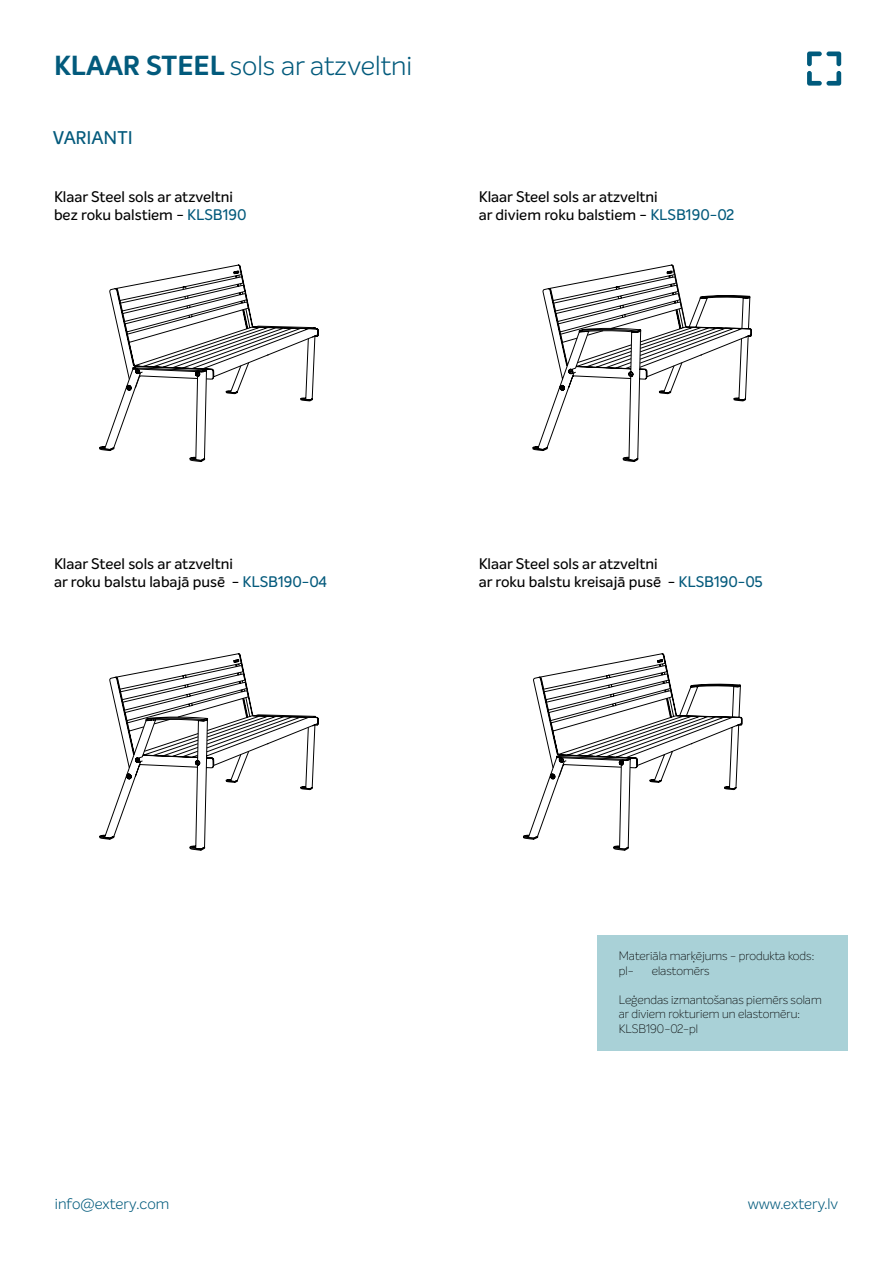
<style>
.page{position:relative;width:893px;height:1263px;background:#fff}
.page>*{position:absolute;margin:0;border:0;box-sizing:border-box;transform-origin:0 0}
.t1{font:300 27px "Intelo";color:#025a7c}
.t2{font:500 18px "Intelo";color:#045a7c}
.t3{font:500 15px/18px "Intelo";color:#000}
.t4{font:300 15px "Intelo";color:#005a7c}
.t5{font:300 15px "Intelo";color:#025a7c}
.t6{font:100 12px/14.4px "Intelo";color:#000}
.s1{font-weight:700}
.s2{color:#045a7c}
</style>
<div class="page">
<svg style="left:807px;top:51px;width:34px;height:35px"></svg>
<svg style="left:532px;top:264px;width:220px;height:198px"></svg>
<svg style="left:99px;top:264px;width:220px;height:198px"></svg>
<svg style="left:523px;top:653px;width:220px;height:198px"></svg>
<svg style="left:99px;top:653px;width:220px;height:198px"></svg>
<div style="left:597px;top:936px;width:251px;height:115px;background:#a9d1d7"></div>
<h1 class="t1" style="left:54px;top:49px;width:360px"><span class="s1">KLAAR STEEL</span> sols ar atzveltni</h1>
<p class="t2" style="left:53px;top:126px;width:82px">VARIANTI</p>
<p class="t3" style="left:54px;top:188px;width:194px">Klaar Steel sols ar atzveltni bez roku balstiem - <span class="s2">KLSB190</span></p>
<p class="t3" style="left:479px;top:188px;width:257px">Klaar Steel sols ar atzveltni<br>ar diviem roku balstiem - <span class="s2">KLSB190-02</span></p>
<p class="t3" style="left:54px;top:555px;width:274px">Klaar Steel sols ar atzveltni<br>ar roku balstu labajā pusē - <span class="s2">KLSB190-04</span></p>
<p class="t3" style="left:479px;top:555px;width:285px">Klaar Steel sols ar atzveltni<br>ar roku balstu kreisajā pusē - <span class="s2">KLSB190-05</span></p>
<p class="t6" style="left:619px;top:949px;width:197px">Materiāla marķējums - produkta kods: pl-</p>
<p class="t6" style="left:652px;top:963px;width:59px">elastomērs</p>
<p class="t6" style="left:619px;top:992px;width:204px">Leģendas izmantošanas piemērs solam ar diviem rokturiem un elastomēru:<br>KLSB190-02-pl</p>
<p class="t4" style="left:55px;top:1194px;width:116px">info@extery.com</p>
<p class="t5" style="left:748px;top:1194px;width:92px">www.extery.lv</p>
</div>
